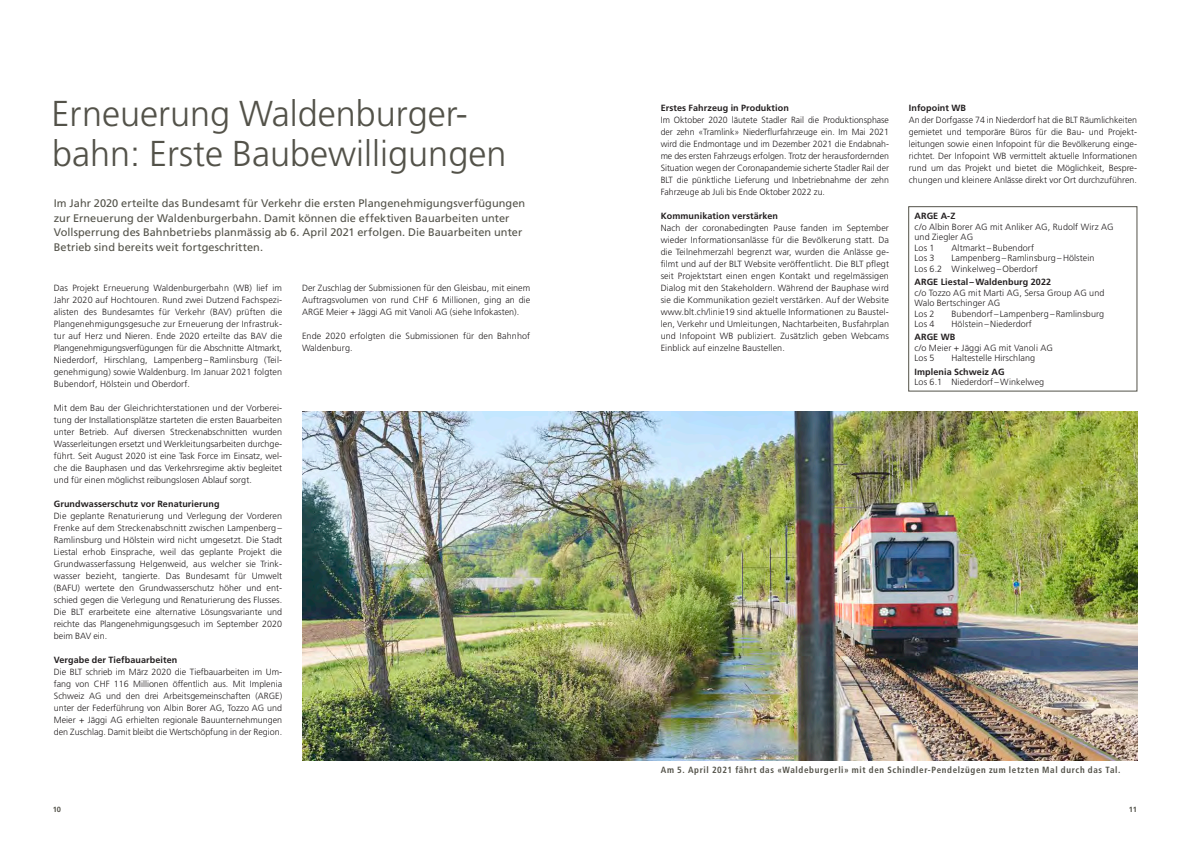
<style>
.page{position:relative;width:1191px;height:842px;background:#fff}
.page>*{position:absolute;margin:0;border:0;box-sizing:border-box;transform-origin:0 0}
._01_Titel_36_40{font:300 36px/40px "Frutiger LT Std";color:#535249}
._02_Einleitung_11_15{font:11px/14.5px "Frutiger LT Std";letter-spacing:.005em;color:#535249}
._03_FT_9_12{font:300 9px/12px "Frutiger LT Std";letter-spacing:.01em;color:#231f20;text-align:justify}
._03_FT___UT{font:700 9px "Frutiger LT Std";letter-spacing:.01em;color:#231f20}
._03_FT___UT-2{font:300 9px/10.5px "Frutiger LT Std";letter-spacing:.01em;color:#231f20}
.Bildlegende{font:700 condensed 9px "Frutiger LT Std";letter-spacing:.075em;color:#535249}
.t1{font:700 7.5px "Frutiger LT Std";color:#535249}
</style>
<div class="page">
<img style="left:302px;top:411px;width:835px;height:349px">
<p class="_01_Titel_36_40" style="left:51px;top:94px;width:456px">Erneuerung Waldenburger&shy;bahn: Erste Baubewilligungen</p>
<p class="_02_Einleitung_11_15" style="left:54px;top:196px;width:473px">Im Jahr 2020 erteilte das Bundesamt für Verkehr die ersten Plangenehmigungsverfügungen zur Erneuerung der Waldenburgerbahn. Damit können die effektiven Bauarbeiten unter Vollsperrung des Bahnbetriebs planmässig ab 6. April 2021 erfolgen. Die Bauarbeiten unter Betrieb sind bereits weit fortgeschritten.</p>
<p class="_03_FT_9_12" style="left:54px;top:282px;width:230px">Das Projekt Erneuerung Waldenburgerbahn (WB) lief im Jahr 2020 auf Hochtouren. Rund zwei Dutzend Fachspezi&shy;alisten des Bundesamtes für Verkehr (BAV) prüften die Plangenehmigungsgesuche zur Erneuerung der Infrastruk&shy;tur auf Herz und Nieren. Ende 2020 erteilte das BAV die Plangenehmigungsverfügungen für die Abschnitte Altmarkt, Niederdorf, Hirschlang, Lampenberg – Ramlinsburg (Teil&shy;genehmigung) sowie Waldenburg. Im Januar 2021 folgten Bubendorf, Hölstein und Oberdorf.</p>
<p class="_03_FT_9_12" style="left:54px;top:402px;width:230px">Mit dem Bau der Gleichrichterstationen und der Vorberei&shy;tung der Installationsplätze starteten die ersten Bauarbeiten unter Betrieb. Auf diversen Streckenabschnitten wurden Wasserleitungen ersetzt und Werkleitungsarbeiten durchge&shy;führt. Seit August 2020 ist eine Task Force im Einsatz, wel&shy;che die Bauphasen und das Verkehrsregime aktiv begleitet und für einen möglichst reibungslosen Ablauf sorgt.</p>
<p class="_03_FT___UT" style="left:54px;top:499px;width:167px">Grundwasserschutz vor Renaturierung</p>
<p class="_03_FT_9_12" style="left:54px;top:510px;width:230px">Die geplante Renaturierung und Verlegung der Vorderen Frenke auf dem Streckenabschnitt zwischen Lampenberg – Ramlinsburg und Hölstein wird nicht umgesetzt. Die Stadt Liestal erhob Einsprache, weil das geplante Projekt die Grundwasserfassung Helgenweid, aus welcher sie Trink&shy;wasser bezieht, tangierte. Das Bundesamt für Umwelt (BAFU) wertete den Grundwasserschutz höher und ent&shy;schied gegen die Verlegung und Renaturierung des Flusses.<br>Die BLT erarbeitete eine alternative Lösungsvariante und reichte das Plangenehmigungsgesuch im September 2020 beim BAV ein.</p>
<p class="_03_FT___UT" style="left:54px;top:655px;width:125px">Vergabe der Tiefbauarbeiten</p>
<p class="_03_FT_9_12" style="left:54px;top:666px;width:230px">Die BLT schrieb im März 2020 die Tiefbauarbeiten im Um&shy;fang von CHF 116 Millionen öffentlich aus. Mit Implenia Schweiz AG und den drei Arbeitsgemeinschaften (ARGE) unter der Federführung von Albin Borer AG, Tozzo AG und Meier + Jäggi AG erhielten regionale Bauunternehmungen den Zuschlag. Damit bleibt die Wertschöpfung in der Region.</p>
<p class="_03_FT_9_12" style="left:302px;top:282px;width:230px">Der Zuschlag der Submissionen für den Gleisbau, mit einem Auftragsvolumen von rund CHF 6 Millionen, ging an die ARGE Meier + Jäggi AG mit Vanoli AG (siehe Infokasten).</p>
<p class="_03_FT_9_12" style="left:302px;top:330px;width:230px">Ende 2020 erfolgten die Submissionen für den Bahnhof<br>Waldenburg.</p>
<p class="_03_FT___UT" style="left:660px;top:103px;width:130px">Erstes Fahrzeug in Produktion</p>
<p class="_03_FT_9_12" style="left:660px;top:114px;width:230px">Im Oktober 2020 läutete Stadler Rail die Produktionsphase der zehn «Tramlink» Niederflurfahrzeuge ein. Im Mai 2021 wird die Endmontage und im Dezember 2021 die Endabnah&shy;me des ersten Fahrzeugs erfolgen. Trotz der herausfordernden Situation wegen der Coronapandemie sicherte Stadler Rail der BLT die pünktliche Lieferung und Inbetriebnahme der zehn Fahrzeuge ab Juli bis Ende Oktober 2022 zu.</p>
<p class="_03_FT___UT" style="left:660px;top:211px;width:119px">Kommunikation verstärken</p>
<p class="_03_FT_9_12" style="left:660px;top:222px;width:230px">Nach der coronabedingten Pause fanden im September wieder Informationsanlässe für die Bevölkerung statt. Da die Teilnehmerzahl begrenzt war, wurden die Anlässe ge&shy;filmt und auf der BLT Website veröffentlicht. Die BLT pflegt seit Projektstart einen engen Kontakt und regelmässigen Dialog mit den Stakeholdern. Während der Bauphase wird sie die Kommunikation gezielt verstärken. Auf der Website www.blt.ch/linie19 sind aktuelle Informationen zu Baustel&shy;len, Verkehr und Umleitungen, Nachtarbeiten, Busfahrplan und Infopoint WB publiziert. Zusätzlich geben Webcams Einblick auf einzelne Baustellen.</p>
<p class="_03_FT___UT" style="left:909px;top:103px;width:59px">Infopoint WB</p>
<p class="_03_FT_9_12" style="left:909px;top:114px;width:230px">An der Dorfgasse 74 in Niederdorf hat die BLT Räumlichkeiten gemietet und temporäre Büros für die Bau- und Projekt&shy;leitungen sowie einen Infopoint für die Bevölkerung einge&shy;richtet. Der Infopoint WB vermittelt aktuelle Informationen rund um das Projekt und bietet die Möglichkeit, Bespre&shy;chungen und kleinere Anlässe direkt vor Ort durchzuführen.</p>
<p class="_03_FT___UT" style="left:914px;top:211px;width:42px">ARGE A-Z</p>
<p class="_03_FT___UT-2" style="left:914px;top:221px;width:201px">c/o Albin Borer AG mit Anliker AG, Rudolf Wirz AG und Ziegler AG</p>
<p class="_03_FT_9_12" style="left:914px;top:242px;width:22px">Los 1</p>
<p class="_03_FT_9_12" style="left:951px;top:242px;width:84px">Altmarkt – Bubendorf</p>
<p class="_03_FT_9_12" style="left:914px;top:252px;width:22px">Los 3</p>
<p class="_03_FT_9_12" style="left:951px;top:252px;width:145px">Lampenberg – Ramlinsburg –Hölstein</p>
<p class="_03_FT_9_12" style="left:914px;top:263px;width:125px">Los 6.2 Winkelweg –Oberdorf</p>
<p class="_03_FT___UT" style="left:914px;top:277px;width:138px">ARGE Liestal –Waldenburg 2022</p>
<p class="_03_FT___UT-2" style="left:914px;top:287px;width:191px">c/o Tozzo AG mit Marti AG, Sersa Group AG und<br>Walo Bertschinger AG</p>
<p class="_03_FT_9_12" style="left:914px;top:308px;width:22px">Los 2</p>
<p class="_03_FT_9_12" style="left:951px;top:308px;width:154px">Bubendorf – Lampenberg – Ramlinsburg</p>
<p class="_03_FT_9_12" style="left:914px;top:318px;width:22px">Los 4</p>
<p class="_03_FT_9_12" style="left:951px;top:318px;width:82px">Hölstein –Niederdorf</p>
<p class="_03_FT___UT" style="left:914px;top:332px;width:42px">ARGE WB</p>
<p class="_03_FT___UT-2" style="left:914px;top:343px;width:140px">c/o Meier + Jäggi AG mit Vanoli AG</p>
<p class="_03_FT_9_12" style="left:914px;top:352px;width:22px">Los 5</p>
<p class="_03_FT_9_12" style="left:951px;top:352px;width:85px">Haltestelle Hirschlang</p>
<p class="_03_FT___UT" style="left:914px;top:366px;width:92px">Implenia Schweiz AG</p>
<p class="_03_FT_9_12" style="left:914px;top:376px;width:131px">Los 6.1 Niederdorf –Winkelweg</p>
<p class="Bildlegende" style="left:660px;top:764px;width:461px">Am 5. April 2021 fährt das «Waldeburgerli» mit den Schindler-Pendelzügen zum letzten Mal durch das Tal.</p>
<p class="t1" style="left:53px;top:805px;width:10px">10</p>
<p class="t1" style="left:1128px;top:805px;width:10px">11</p>
</div>
